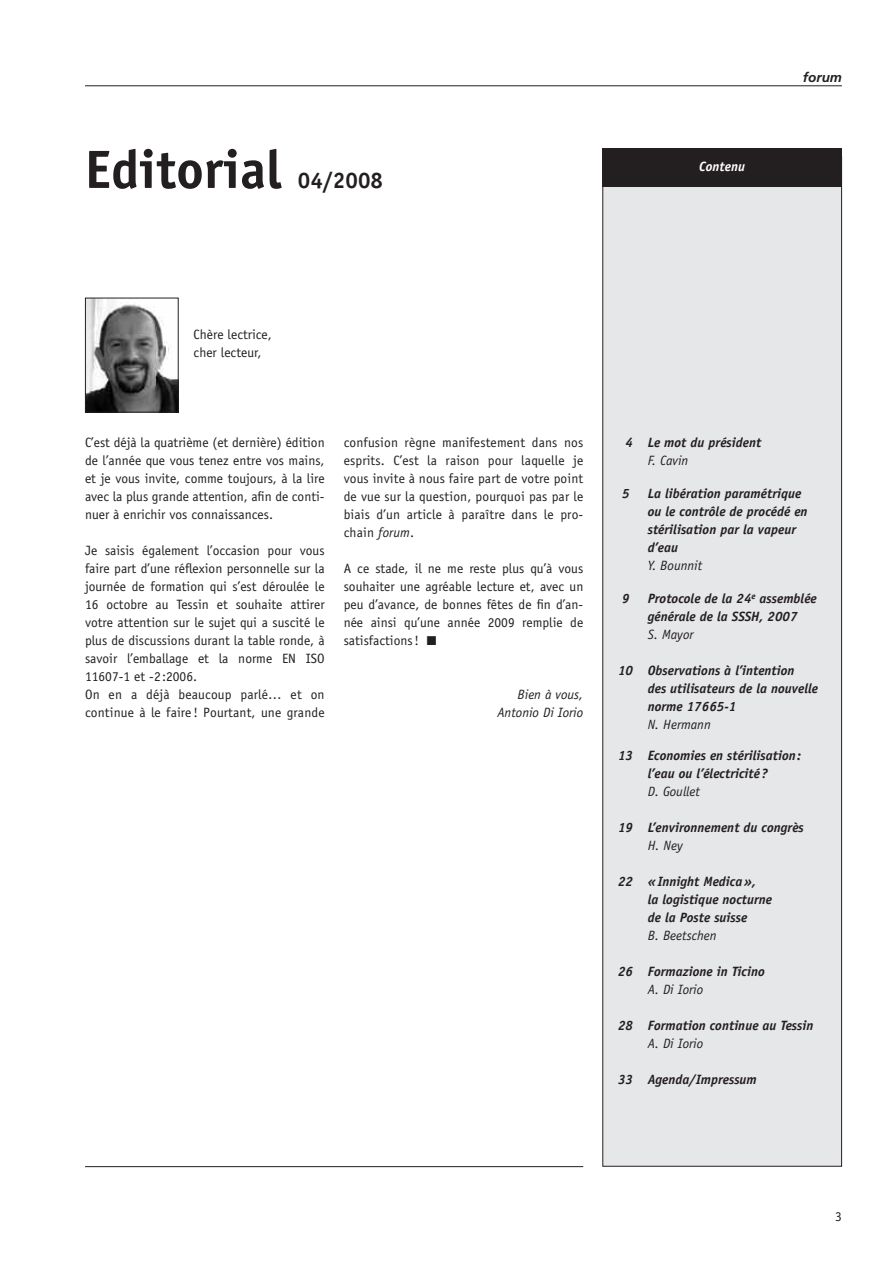
<style>
.page{position:relative;width:893px;height:1263px;background:#fff}
.page>*{position:absolute;margin:0;border:0;box-sizing:border-box;transform-origin:0 0}
.t1{font:700 54px "Officina Sans";color:#231f20}
.t2{font:700 22.5px "Officina Sans";color:#231f20}
.t3{font:13.5px/18px "Officina Sans";color:#231f20;text-align:justify}
.t4{font:italic 700 13.5px/18px "Officina Sans";color:#231f20}
.t5{font:italic 13.5px/18px "Officina Sans";color:#231f20;text-align:right}
.t6{font:italic 700 13.5px "Officina Sans";color:#fff}
.t7{font:italic 700 13.5px "Frutiger";color:#231f20}
.s1{font-style:italic}
</style>
<div class="page">
<div style="left:603px;top:157px;width:238px;height:1009px;background:#e6e7e9"></div>
<hr style="left:85px;top:85px;width:757px;height:1px;background:#231f20">
<div style="left:602px;top:149px;width:240px;height:38px;background:#231f20"></div>
<hr style="left:85px;top:1166px;width:498px;height:1px;background:#231f20">
<img style="left:87px;top:300px;width:90px;height:110px">
<div style="left:85px;top:298px;width:94px;height:114px;border:1px solid #231f20"></div>
<h1 class="t1" style="left:85px;top:149px;width:198px">Editorial</h1>
<h2 class="t2" style="left:298px;top:172px;width:87px">04/2008</h2>
<p class="t6" style="left:699px;top:162px;width:47px">Contenu</p>
<p class="t7" style="left:803px;top:72px;width:40px">forum</p>
<p class="t3" style="left:194px;top:326px;width:80px">Chère lectrice, cher lecteur,</p>
<p class="t3" style="left:85px;top:435px;width:241px">C’est déjà la quatrième (et dernière) édition de l’année que vous tenez entre vos mains, et je vous invite, comme toujours, à la lire avec la plus grande attention, afin de conti&shy;nuer à enrichir vos connaissances.</p>
<p class="t3" style="left:85px;top:542px;width:241px;text-align:left">Je saisis également l’occasion pour vous faire part d’une réflexion personnelle sur la journée de formation qui s’est déroulée le 16 octobre au Tessin et souhaite attirer votre attention sur le sujet qui a suscité le plus de discussions durant la table ronde, à savoir l’emballage et la norme EN ISO 11607-1 et -2:2006.<br>On en a déjà beaucoup parlé… et on continue à le faire! Pourtant, une grande</p>
<p class="t3" style="left:344px;top:434px;width:241px">confusion règne manifestement dans nos esprits. C’est la raison pour laquelle je vous invite à nous faire part de votre point de vue sur la question, pourquoi pas par le biais d’un article à paraître dans le pro&shy;chain <span class="s1">forum</span>.</p>
<p class="t3" style="left:344px;top:560px;width:241px">A ce stade, il ne me reste plus qu’à vous souhaiter une agréable lecture et, avec un peu d’avance, de bonnes fêtes de fin d’an&shy;née ainsi qu’une année 2009 remplie de satisfactions! ■</p>
<p class="t5" style="left:497px;top:687px;width:87px">Bien à vous,<br>Antonio Di Iorio</p>
<p class="t4" style="left:626px;top:434px;width:137px">4 Le mot du président</p>
<p class="t5" style="left:648px;top:452px;width:42px">F. Cavin</p>
<p class="t4" style="left:622px;top:485px;width:9px">5</p>
<p class="t4" style="left:648px;top:485px;width:161px">La libération paramétrique ou le contrôle de procédé en stérilisation par la vapeur d’eau</p>
<p class="t5" style="left:648px;top:557px;width:56px">Y. Bounnit</p>
<p class="t4" style="left:622px;top:590px;width:9px">9</p>
<p class="t4" style="left:648px;top:590px;width:171px">Protocole de la 24<sup>e</sup> assemblée générale de la SSSH, 2007</p>
<p class="t5" style="left:648px;top:626px;width:47px">S. Mayor</p>
<p class="t4" style="left:648px;top:662px;width:172px;text-indent:-30px">10 Observations à l’intention<br>des utilisateurs de la nouvelle norme 17665-1</p>
<p class="t5" style="left:648px;top:716px;width:64px">N. Hermann</p>
<p class="t4" style="left:618px;top:748px;width:185px;text-align:center">13 Economies en stérilisation: l’eau ou l’électricité?</p>
<p class="t5" style="left:648px;top:784px;width:54px">D. Goullet</p>
<p class="t4" style="left:618px;top:820px;width:187px">19 L’environnement du congrès</p>
<p class="t5" style="left:648px;top:838px;width:36px">H. Ney</p>
<p class="t4" style="left:648px;top:874px;width:126px;text-indent:-30px">22 «Innight Medica»,<br>la logistique nocturne de la Poste suisse</p>
<p class="t5" style="left:648px;top:928px;width:70px">B. Beetschen</p>
<p class="t4" style="left:618px;top:964px;width:148px">26 Formazione in Ticino</p>
<p class="t5" style="left:648px;top:982px;width:57px">A. Di Iorio</p>
<p class="t4" style="left:618px;top:1018px;width:197px">28 Formation continue au Tessin</p>
<p class="t5" style="left:648px;top:1036px;width:57px">A. Di Iorio</p>
<p class="t4" style="left:618px;top:1072px;width:140px">33 Agenda/Impressum</p>
<p class="t3" style="left:835px;top:1208px;width:8px">3</p>
</div>
